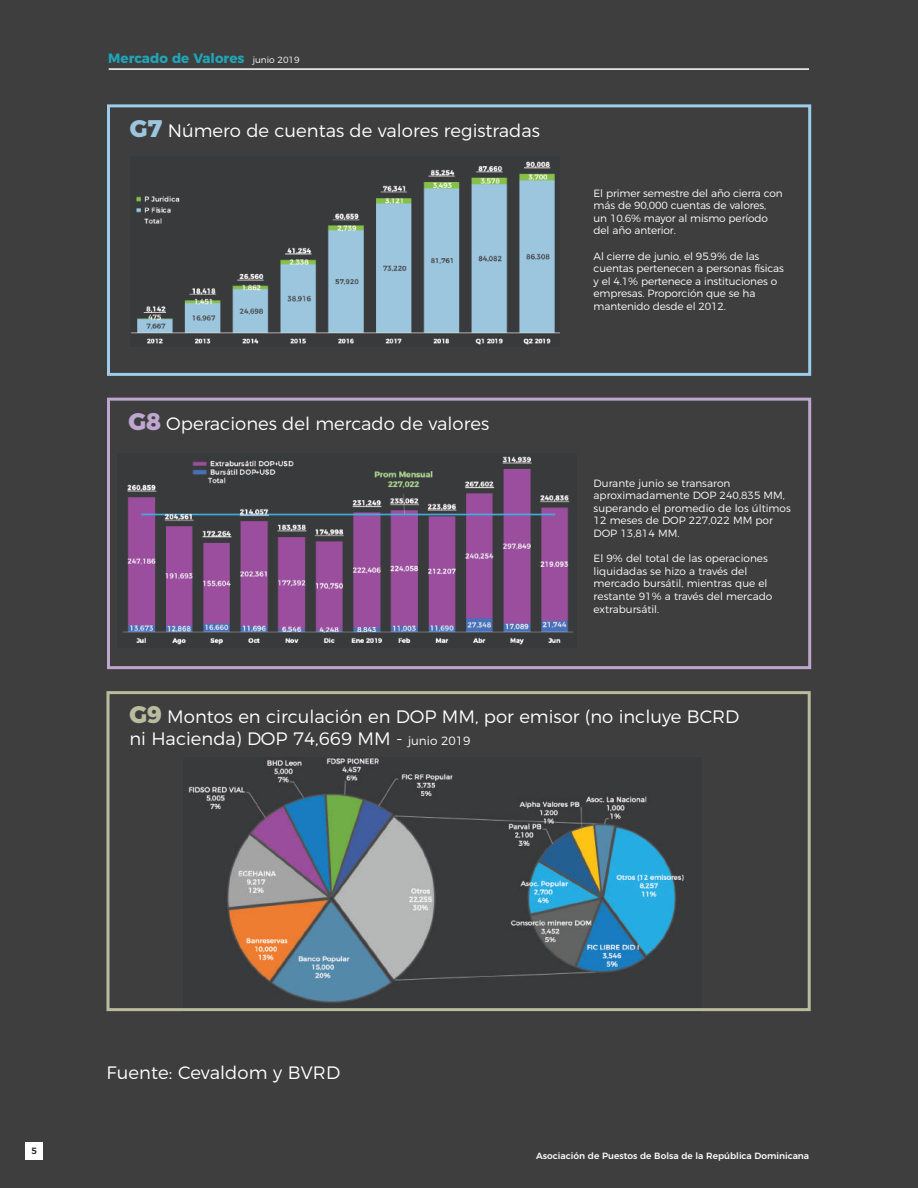
<style>
.page{position:relative;width:918px;height:1188px;background:#3e3e3f}
.page>*{position:absolute;margin:0;border:0;box-sizing:border-box;transform-origin:0 0}
.t1{font:300 18px/21.6px "Montserrat";color:#fff}
.t2{font:700 13.5px "Montserrat";color:#20a5b8}
.t3{font:300 10.5px/12.6px "Montserrat";letter-spacing:-.01em;color:#fff}
.t4{font:500 9px "Montserrat";color:#fff}
.t5{font:500 9px "Montserrat";color:#231f20}
.s1{font-weight:300;font-size:9px;color:#fff}
.s2{font-weight:800;font-size:24px;color:#9dc5dd}
.s3{font-weight:800;font-size:24px;color:#bfa6ce}
.s4{font-weight:800;font-size:24px;color:#b9bc9d}
.s5{font-size:12px}
</style>
<div class="page">
<img style="left:184px;top:757px;width:517px;height:255px">
<img style="left:123px;top:456px;width:450px;height:189px">
<img style="left:131px;top:161px;width:429px;height:184px">
<div style="left:26px;top:1143px;width:17px;height:17px;background:#fff"></div>
<hr style="left:109px;top:68px;width:700px;height:2px;background:#fff">
<div style="left:107px;top:104px;width:704px;height:272px;border:3px solid #9dccea"></div>
<div style="left:107px;top:398px;width:704px;height:271px;border:3px solid #bfa6ce"></div>
<div style="left:106px;top:691px;width:705px;height:320px;border:3px solid #b9bc9d"></div>
<p class="t2" style="left:108px;top:47px;width:193px">Mercado de Valores <span class="s1">junio 2019</span></p>
<h1 class="t1" style="left:130px;top:118px;width:412px"><span class="s2">G7</span> Número de cuentas de valores registradas</h1>
<h1 class="t1" style="left:128px;top:411px;width:362px"><span class="s3">G8</span> Operaciones del mercado de valores</h1>
<p class="t3" style="left:594px;top:186px;width:191px">El primer semestre del año cierra con más de 90,000 cuentas de valores,<br>un 10.6% mayor al mismo período del año anterior.</p>
<p class="t3" style="left:594px;top:249px;width:192px">Al cierre de junio, el 95.9% de las cuentas pertenecen a personas físicas y el 4.1% pertenece a instituciones o empresas. Proporción que se ha mantenido desde el 2012.</p>
<p class="t3" style="left:594px;top:476px;width:199px">Durante junio se transaron aproximadamente DOP 240,835 MM, superando el promedio de los últimos<br>12 meses de DOP 227,022 MM por<br>DOP 13,814 MM.</p>
<p class="t3" style="left:594px;top:551px;width:180px">El 9% del total de las operaciones liquidadas se hizo a través del mercado bursátil, mientras que el restante 91% a través del mercado extrabursátil.</p>
<h1 class="t1" style="left:129px;top:705px;width:612px"><span class="s4">G9</span> Montos en circulación en DOP MM, por emisor (no incluye BCRD ni Hacienda) DOP 74,669 MM - <span class="s5">junio 2019</span></h1>
<p class="t5" style="left:32px;top:1143px;width:7px">5</p>
<h1 class="t1" style="left:107px;top:1061px;width:235px">Fuente: Cevaldom y BVRD</h1>
<p class="t4" style="left:536px;top:1149px;width:275px">Asociación de Puestos de Bolsa de la República Dominicana</p>
</div>
